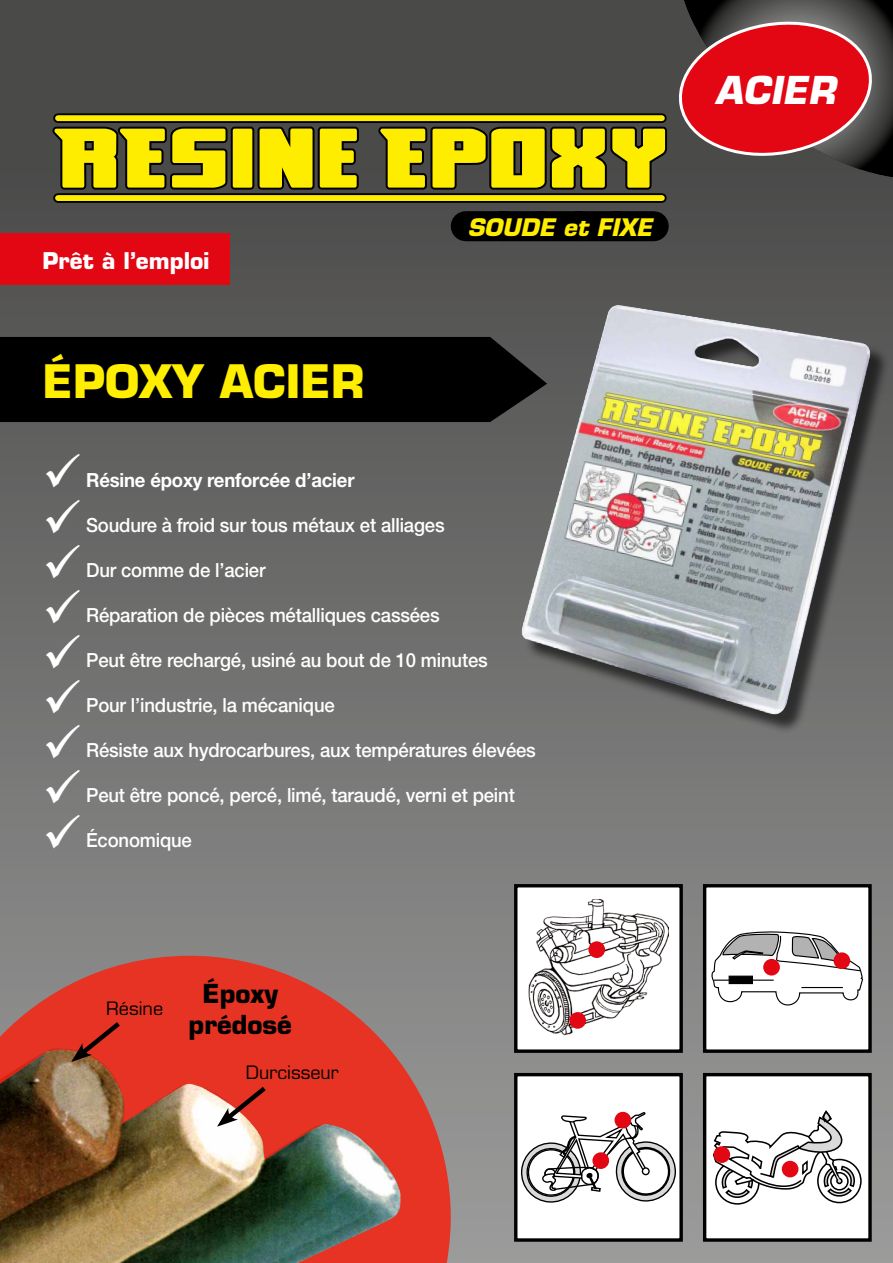
<style>
.page{position:relative;width:893px;height:1263px;background:#fff}
.page>*{position:absolute;margin:0;border:0;box-sizing:border-box;transform-origin:0 0}
.t1{font:78px "Broad";color:#ffed00;scale:.92 1}
.t2{font:700 45px "Eurostile";color:#fe0}
.t3{font:italic 700 37.5px "Eurostile";color:#fff}
.t4{font:700 25.5px/30.6px "Eurostile";color:#000;text-align:center}
.t5{font:italic 700 23.55px "Eurostile";color:#ffed00}
.t6{font:700 22.5px "Eurostile";color:#fff}
.t7{font:500 19.5px "Helvetica Neue";letter-spacing:-.01em;color:#fff;scale:.95 1}
.t8{font:700 19.5px "Helvetica Neue";letter-spacing:-.01em;color:#fff;scale:.95 1}
.t9{font:18px "Eurostile";color:#000}
</style>
<div class="page">
<div style="left:0;top:0;width:893px;height:1263px;background:linear-gradient(to bottom,#414140,#9c9c9c)"></div>
<div style="left:705px;top:886px;width:165px;height:165px;background:#fff"></div>
<svg style="left:711px;top:931px;width:152px;height:74px"></svg>
<div style="left:703px;top:884px;width:169px;height:169px;border:3px solid #000"></div>
<div style="left:516px;top:1075px;width:165px;height:165px;background:#fff"></div>
<svg style="left:521px;top:1112px;width:155px;height:90px"></svg>
<div style="left:514px;top:1073px;width:169px;height:169px;border:3px solid #000"></div>
<div style="left:705px;top:1075px;width:165px;height:165px;background:#fff"></div>
<div style="left:817px;top:1159px;width:45px;height:44px;border:2px solid #000;border-radius:50%"></div>
<svg style="left:716px;top:1161px;width:43px;height:43px"></svg>
<div style="left:715px;top:1160px;width:45px;height:45px;border:2px solid #000;border-radius:50%"></div>
<svg style="left:713px;top:1110px;width:149px;height:89px"></svg>
<div style="left:703px;top:1073px;width:169px;height:169px;border:3px solid #000"></div>
<div style="left:516px;top:886px;width:165px;height:165px;background:#fff"></div>
<img style="left:529px;top:899px;width:139px;height:137px">
<div style="left:514px;top:884px;width:169px;height:169px;border:3px solid #000"></div>
<div style="left:588px;top:941px;width:17px;height:17px;background:#e30613;border-radius:50%"></div>
<div style="left:569px;top:1012px;width:17px;height:17px;background:#e30613;border-radius:50%"></div>
<div style="left:833px;top:952px;width:17px;height:17px;background:#e30613;border-radius:50%"></div>
<div style="left:763px;top:959px;width:17px;height:16px;background:#e30613;border-radius:50%"></div>
<div style="left:614px;top:1112px;width:17px;height:16px;background:#e30613;border-radius:50%"></div>
<div style="left:592px;top:1152px;width:17px;height:17px;background:#e30613;border-radius:50%"></div>
<div style="left:782px;top:1161px;width:16px;height:16px;background:#e30613;border-radius:50%"></div>
<div style="left:713px;top:1146px;width:17px;height:17px;background:#e30613;border-radius:50%"></div>
<div style="left:524px;top:308px;width:366px;height:426px;background:#000;opacity:.6"></div>
<img style="left:520px;top:305px;width:352px;height:414px">
<svg style="left:0;top:956px;width:451px;height:307px;background:#c2544a"></svg>
<img style="left:0;top:1048px;width:401px;height:215px">
<svg style="left:71px;top:1017px;width:54px;height:45px;background:#c32f1f"></svg>
<svg style="left:217px;top:1082px;width:54px;height:45px;background:#cc5346"></svg>
<div style="left:0;top:337px;width:547px;height:85px;background:#000"></div>
<div style="left:0;top:234px;width:230px;height:51px;background:#e30613"></div>
<div style="left:58px;top:193px;width:604px;height:10px;background:#000"></div>
<div style="left:58px;top:195px;width:604px;height:6px;background:#ffed00"></div>
<svg style="left:58px;top:113px;width:320px;height:10px"></svg>
<div style="left:58px;top:115px;width:604px;height:6px;background:#ffed00"></div>
<svg style="left:49px;top:123px;width:313px;height:70px;background:#353434"></svg>
<svg style="left:378px;top:0;width:515px;height:193px;background:#663c3a"></svg>
<div style="left:466px;top:211px;width:188px;height:30px;background:#000"></div>
<h1 class="t1" style="left:55px;top:105px;width:669px">RESINE EPOXY</h1>
<p class="t5" style="left:467px;top:212px;width:186px">SOUDE et FIXE</p>
<p class="t6" style="left:43px;top:246px;width:168px">Prêt à l’emploi</p>
<h2 class="t2" style="left:43px;top:353px;width:323px">ÉPOXY ACIER</h2>
<p class="t8" style="left:43px;top:468px;width:330px">✓ Résine époxy renforcée d’acier</p>
<p class="t7" style="left:43px;top:513px;width:425px">✓ Soudure à froid sur tous métaux et alliages</p>
<p class="t7" style="left:43px;top:558px;width:236px">✓ Dur comme de l’acier</p>
<p class="t7" style="left:43px;top:603px;width:420px">✓ Réparation de pièces métalliques cassées</p>
<p class="t7" style="left:43px;top:648px;width:470px">✓ Peut être rechargé, usiné au bout de 10 minutes</p>
<p class="t7" style="left:43px;top:693px;width:309px">✓ Pour l’industrie, la mécanique</p>
<p class="t7" style="left:43px;top:738px;width:521px">✓ Résiste aux hydrocarbures, aux températures élevées</p>
<p class="t7" style="left:43px;top:783px;width:499px">✓ Peut être poncé, percé, limé, taraudé, verni et peint</p>
<p class="t7" style="left:43px;top:828px;width:159px">✓ Économique</p>
<h3 class="t3" style="left:715px;top:67px;width:130px">ACIER</h3>
<p class="t9" style="left:106px;top:997px;width:58px">Résine</p>
<h3 class="t4" style="left:189px;top:978px;width:105px">Époxy prédosé</h3>
<p class="t9" style="left:246px;top:1061px;width:94px">Durcisseur</p>
</div>
